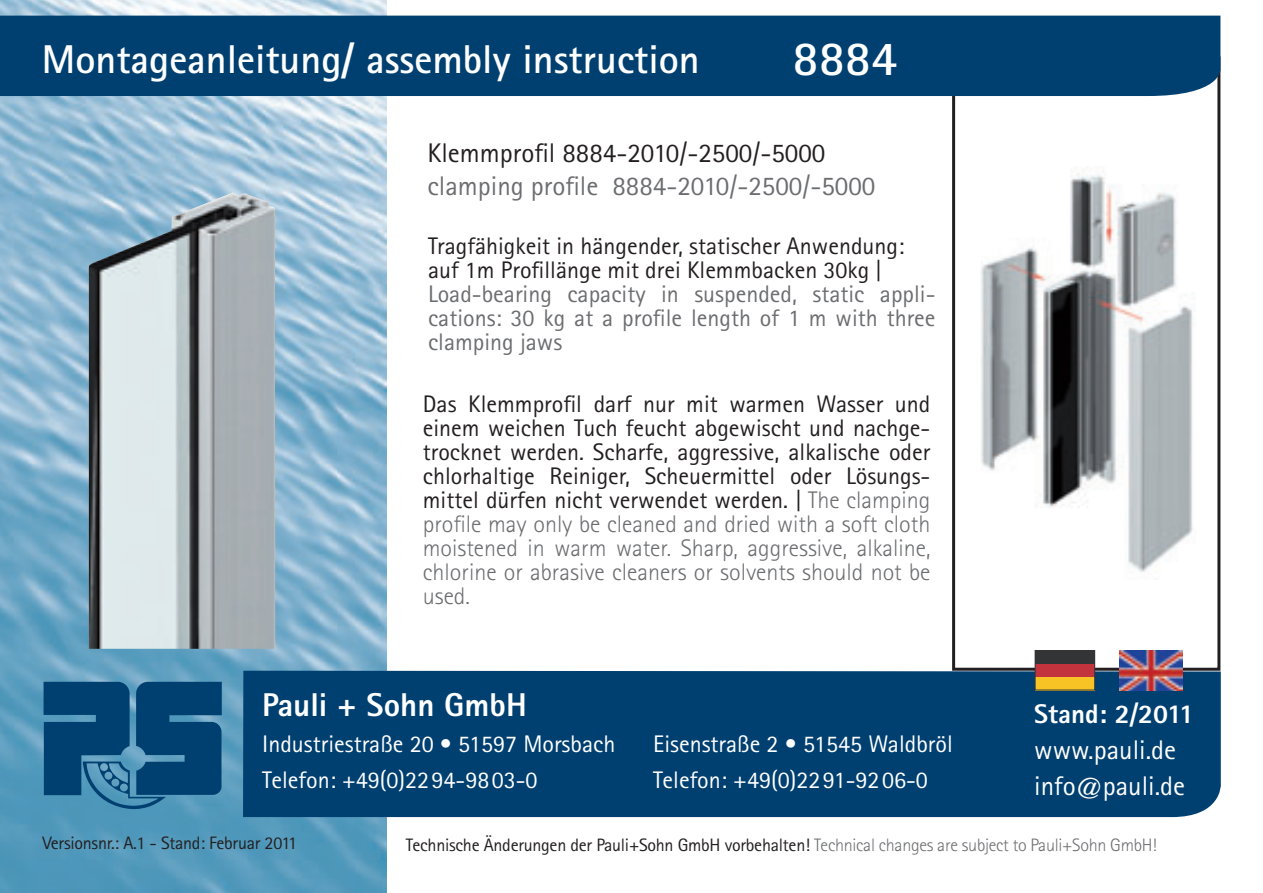
<style>
.page{position:relative;width:1263px;height:893px;background:#fff}
.page>*{position:absolute;margin:0;border:0;box-sizing:border-box;transform-origin:0 0}
.t1{font:700 48.9px "Rotis Sans Serif";color:#fff}
.t2{font:700 40.2px "Rotis Sans Serif";color:#fff}
.t3{font:800 33px "Rotis Sans Serif";color:#fff}
.t4{font:27px "Rotis Sans Serif";color:#6c6d70}
.t5{font:27px "Rotis Sans Serif";color:#231f20}
.t6{font:27px/36px "Rotis Sans Serif";color:#fff}
.t7{font:800 27px "Rotis Sans Serif";color:#fff}
.t8{font:24px/24px "Rotis Sans Serif";color:#231f20;text-align:justify}
.t9{font:24px/36px "Rotis Sans Serif";color:#fff}
.t10{font:24px/24px "Rotis Sans Serif";color:#6c6d70;text-align:justify}
.t11{font:18px "Rotis Sans Serif";letter-spacing:-.015em;color:#231f20}
.s1{font-weight:300;color:#6c6d70}
</style>
<div class="page">
<div style="left:952px;top:56px;width:268px;height:615px;border:3px solid #231f20"></div>
<img style="left:0;top:0;width:387px;height:893px">
<div style="left:0;top:16px;width:1220px;height:80px;background:#004071"></div>
<svg style="left:44px;top:682px;width:178px;height:127px;background:#165784"></svg>
<div style="left:243px;top:671px;width:978px;height:146px;background:#004071"></div>
<div style="left:1035px;top:677px;width:60px;height:13px;background:#f8c425"></div>
<div style="left:1035px;top:664px;width:60px;height:13px;background:#c2333e"></div>
<div style="left:1035px;top:650px;width:60px;height:14px;background:#323436"></div>
<div style="left:1035px;top:650px;width:60px;height:40px;border:1px solid #323436"></div>
<img style="left:1119px;top:650px;width:63px;height:41px">
<img style="left:88px;top:192px;width:187px;height:457px">
<img style="left:981px;top:173px;width:212px;height:399px">
<h2 class="t2" style="left:42px;top:34px;width:659px">Montageanleitung/ assembly instruction</h2>
<h1 class="t1" style="left:792px;top:28px;width:107px">8884</h1>
<p class="t5" style="left:427px;top:137px;width:399px">Klemmprofil 8884-2010/-2500/-5000</p>
<p class="t4" style="left:427px;top:170px;width:449px">clamping profile 8884-2010/-2500/-5000</p>
<p class="t8" style="left:428px;top:233px;width:478px">Tragfähigkeit in hängender, statischer Anwendung: auf 1m Profillänge mit drei Klemmbacken 30kg |</p>
<p class="t10" style="left:428px;top:281px;width:509px">Load-bearing capacity in suspended, static appli&shy;cations: 30 kg at a profile length of 1 m with three clamping jaws</p>
<p class="t8" style="left:423px;top:391px;width:509px">Das Klemmprofil darf nur mit warmen Wasser und einem weichen Tuch feucht abgewischt und nachge&shy;trocknet werden. Scharfe, aggressive, alkalische oder chlorhaltige Reiniger, Scheuermittel oder Lösungs&shy;mittel dürfen nicht verwendet werden. | <span class="s1">The clamping profile may only be cleaned and dried with a soft cloth moistened in warm water. Sharp, aggressive, alkaline, chlorine or abrasive cleaners or solvents should not be used.</span></p>
<h3 class="t3" style="left:262px;top:684px;width:266px">Pauli + Sohn GmbH</h3>
<p class="t9" style="left:262px;top:726px;width:355px">Industriestraße 20 • 51597 Morsbach<br>Telefon: +49(0)2294-9803-0</p>
<p class="t9" style="left:653px;top:725px;width:301px">Eisenstraße 2 • 51545 Waldbröl<br>Telefon: +49(0)2291-9206-0</p>
<p class="t7" style="left:1034px;top:697px;width:162px">Stand: 2/2011</p>
<p class="t6" style="left:1034px;top:732px;width:152px">www.pauli.de info@pauli.de</p>
<p class="t11" style="left:43px;top:832px;width:256px">Versionsnr.: A.1 - Stand: Februar 2011</p>
<p class="t11" style="left:406px;top:835px;width:752px">Technische Änderungen der Pauli+Sohn GmbH vorbehalten! <span class="s1">Technical changes are subject to Pauli+Sohn GmbH!</span></p>
</div>
